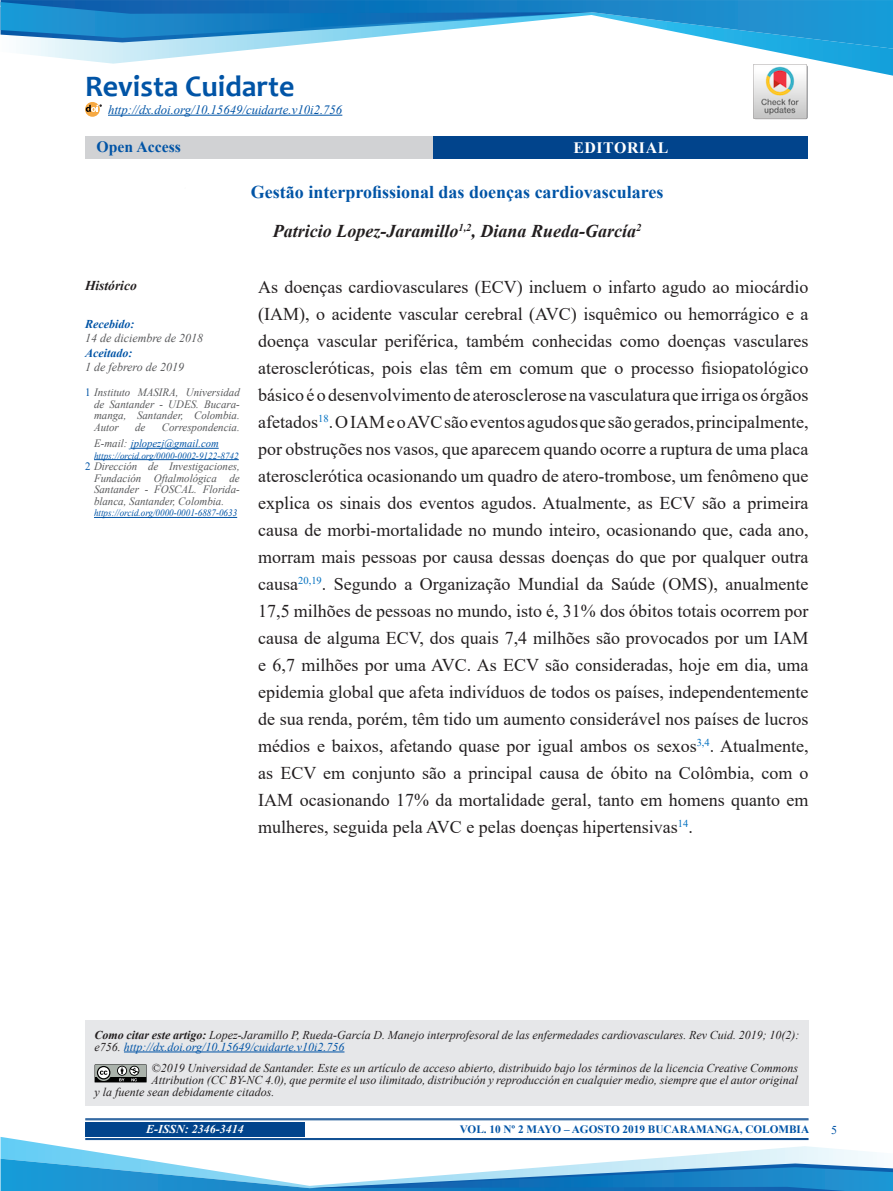
<style>
.page{position:relative;width:893px;height:1191px;background:#fff}
.page>*{position:absolute;margin:0;border:0;box-sizing:border-box;transform-origin:0 0}
.Estilo_de_párrafo_1{font:700 30px "Candara";color:#0154a6}
.t1{font:18px/27px "Times New Roman";color:#231f20;text-align:justify}
.t2{font:700 18px "Times New Roman";color:#0154a6}
.t3{font:italic 700 18px "Times New Roman";color:#231f20}
.Estilo_de_párrafo_1-2{font:700 15.9px "Times New Roman";letter-spacing:.035em;color:#fff}
.parrafos_generales{font:700 15.75px "Times New Roman";color:#0154a6}
.t4{font:italic 700 13.5px "Times New Roman";color:#231f20}
.t5{font:italic 12.75px "Times New Roman";color:#0154a6}
.parrafos_generales-2{font:italic 12px/12px "Times New Roman";color:#231f20}
.t6{font:italic 12px "Times New Roman";color:#57585a}
.t7{font:italic 700 12px "Times New Roman";color:#0154a6}
.Estilo_de_párrafo_1-3{font:italic 700 12px "Times New Roman";color:#fff}
.t8{font:12px "Times New Roman";color:#0154a6}
.pie_de_página{font:italic 11.25px/11.6px "Times New Roman";color:#57585a;text-align:justify}
.Estilo_de_párrafo_1-4{font:700 11.25px "Times New Roman";color:#0154a6}
.pie_de_página-2{font:italic 10.95px "Times New Roman";color:#0154a6}
.pie_de_página-3{font:italic 9.75px "Times New Roman";color:#0154a6;scale:.93 1}
.pie_de_página-4{font:italic 9.45px "Times New Roman";color:#0154a6}
.s1{font-style:normal;color:#0154a6}
.s2{font-size:11.25px;color:#57585a}
.s3{font-weight:700}
.s4{color:#0154a6}
</style>
<div class="page">
<svg style="left:20px;top:49px;width:873px;height:27px"></svg>
<svg style="left:1px;top:0;width:892px;height:49px"></svg>
<svg style="left:1px;top:2px;width:590px;height:40px"></svg>
<svg style="left:1px;top:1136px;width:876px;height:22px"></svg>
<svg style="left:1px;top:1158px;width:892px;height:33px"></svg>
<div style="left:85px;top:1122px;width:220px;height:14px;background:#01448c"></div>
<hr style="left:85px;top:1138px;width:723px;height:1px;background:#01448c">
<hr style="left:85px;top:1139px;width:723px;height:1px;background:#01448c">
<hr style="left:85px;top:1118px;width:723px;height:1px;background:#01448c">
<hr style="left:85px;top:1119px;width:723px;height:1px;background:#01448c">
<div style="left:85px;top:1020px;width:723px;height:86px;background:#e6e7e9"></div>
<hr style="left:131px;top:448px;width:88px;height:1px;background:#0154a6">
<hr style="left:94px;top:459px;width:145px;height:1px;background:#0154a6">
<hr style="left:94px;top:517px;width:143px;height:1px;background:#0154a6">
<div style="left:85px;top:136px;width:357px;height:23px;background:#d1d2d4"></div>
<div style="left:433px;top:136px;width:375px;height:23px;background:#01448c"></div>
<svg style="left:85px;top:102px;width:15px;height:15px"></svg>
<svg style="left:86px;top:105px;width:15px;height:7px"></svg>
<svg style="left:95px;top:1064px;width:52px;height:18px"></svg>
<hr style="left:108px;top:115px;width:234px;height:1px;background:#0154a6">
<svg style="left:754px;top:66px;width:53px;height:53px"></svg>
<hr style="left:124px;top:1051px;width:220px;height:1px;background:#0154a6">
<img style="left:753px;top:65px;width:53px;height:53px">
<p class="Estilo_de_párrafo_1" style="left:85px;top:68px;width:211px">Revista Cuidarte</p>
<p class="t5" style="left:108px;top:101px;width:236px">http://dx.doi.org/10.15649/cuidarte.v10i2.756</p>
<p class="parrafos_generales" style="left:97px;top:135px;width:86px">Open Access</p>
<p class="Estilo_de_párrafo_1-2" style="left:573px;top:136px;width:96px">EDITORIAL</p>
<p class="t2" style="left:251px;top:179px;width:414px">Gestão interprofissional das doenças cardiovasculares</p>
<p class="t3" style="left:273px;top:219px;width:370px">Patricio Lopez-Jaramillo<sup>1,2</sup>, Diana Rueda-García<sup>2</sup></p>
<p class="t4" style="left:85px;top:276px;width:53px">Histórico</p>
<p class="t7" style="left:85px;top:315px;width:51px">Recebido:</p>
<p class="t6" style="left:85px;top:330px;width:120px">14 de diciembre de 2018</p>
<p class="t7" style="left:85px;top:344px;width:49px">Aceitado:</p>
<p class="t6" style="left:85px;top:359px;width:101px">1 de febrero de 2019</p>
<p class="pie_de_página" style="left:94px;top:386px;width:147px;text-indent:-9px"><span class="s1">1</span> Instituto MASIRA, Universidad de Santander - UDES. Bucara&shy;manga, Santander, Colombia.<br>Autor</p>
<p class="pie_de_página" style="left:135px;top:421px;width:12px">de</p>
<p class="pie_de_página" style="left:162px;top:421px;width:80px">Correspondencia.</p>
<p class="pie_de_página-2" style="left:94px;top:436px;width:126px"><span class="s2">E-mail:</span> jplopezj@gmail.com</p>
<p class="pie_de_página-4" style="left:94px;top:449px;width:146px">https://orcid.org/0000-0002-9122-8742</p>
<p class="pie_de_página" style="left:94px;top:460px;width:147px;text-indent:-9px"><span class="s1">2</span> Dirección de Investigaciones, Fundación Oftalmológica de Santander - FOSCAL. Florida&shy;blanca, Santander, Colombia.</p>
<p class="pie_de_página-3" style="left:94px;top:506px;width:155px">https://orcid.org/0000-0001-6887-0633</p>
<p class="t1" style="left:258px;top:273px;width:552px">As doenças cardiovasculares (ECV) incluem o infarto agudo ao miocárdio (IAM), o acidente vascular cerebral (AVC) isquêmico ou hemorrágico e a doença vascular periférica, também conhecidas como doenças vasculares ateroscleróticas, pois elas têm em comum que o processo fisiopatológico básico é o desenvolvimento de aterosclerose na vasculatura que irriga os órgãos afetados<sup>18</sup>. O IAM e o AVC são eventos agudos que são gerados, principalmente, por obstruções nos vasos, que aparecem quando ocorre a ruptura de uma placa aterosclerótica ocasionando um quadro de atero-trombose, um fenômeno que explica os sinais dos eventos agudos. Atualmente, as ECV são a primeira causa de morbi-mortalidade no mundo inteiro, ocasionando que, cada ano, morram mais pessoas por causa dessas doenças do que por qualquer outra causa<sup>20,19</sup>. Segundo a Organização Mundial da Saúde (OMS), anualmente 17,5 milhões de pessoas no mundo, isto é, 31% dos óbitos totais ocorrem por causa de alguma ECV, dos quais 7,4 milhões são provocados por um IAM e 6,7 milhões por uma AVC. As ECV são consideradas, hoje em dia, uma epidemia global que afeta indivíduos de todos os países, independentemente de sua renda, porém, têm tido um aumento considerável nos países de lucros médios e baixos, afetando quase por igual ambos os sexos<sup>3,4</sup>. Atualmente, as ECV em conjunto são a principal causa de óbito na Colômbia, com o IAM ocasionando 17% da mortalidade geral, tanto em homens quanto em mulheres, seguida pela AVC e pelas doenças hipertensivas<sup>14</sup>.</p>
<p class="parrafos_generales-2" style="left:95px;top:1028px;width:706px"><span class="s3">Como citar este artigo:</span> Lopez-Jaramillo P, Rueda-García D. Manejo interprofesoral de las enfermedades cardiovasculares. Rev Cuid. 2019; 10(2): e756. <span class="s4">http://dx.doi.org/10.15649/cuidarte.v10i2.756</span></p>
<p class="parrafos_generales-2" style="left:152px;top:1061px;width:648px">©2019 Universidad de Santander. Este es un artículo de acceso abierto, distribuido bajo los términos de la licencia Creative Commons</p>
<p class="parrafos_generales-2" style="left:152px;top:1073px;width:648px">Attribution (CC BY-NC 4.0), que permite el uso ilimitado, distribución y reproducción en cualquier medio, siempre que el autor original</p>
<p class="parrafos_generales-2" style="left:95px;top:1085px;width:181px">y la fuente sean debidamente citados.</p>
<p class="Estilo_de_párrafo_1-3" style="left:146px;top:1121px;width:99px">E-ISSN: 2346-3414</p>
<p class="Estilo_de_párrafo_1-4" style="left:460px;top:1121px;width:351px">VOL. 10 Nº 2 MAYO – AGOSTO 2019 BUCARAMANGA, COLOMBIA</p>
<p class="t8" style="left:831px;top:1121px;width:7px">5</p>
</div>
